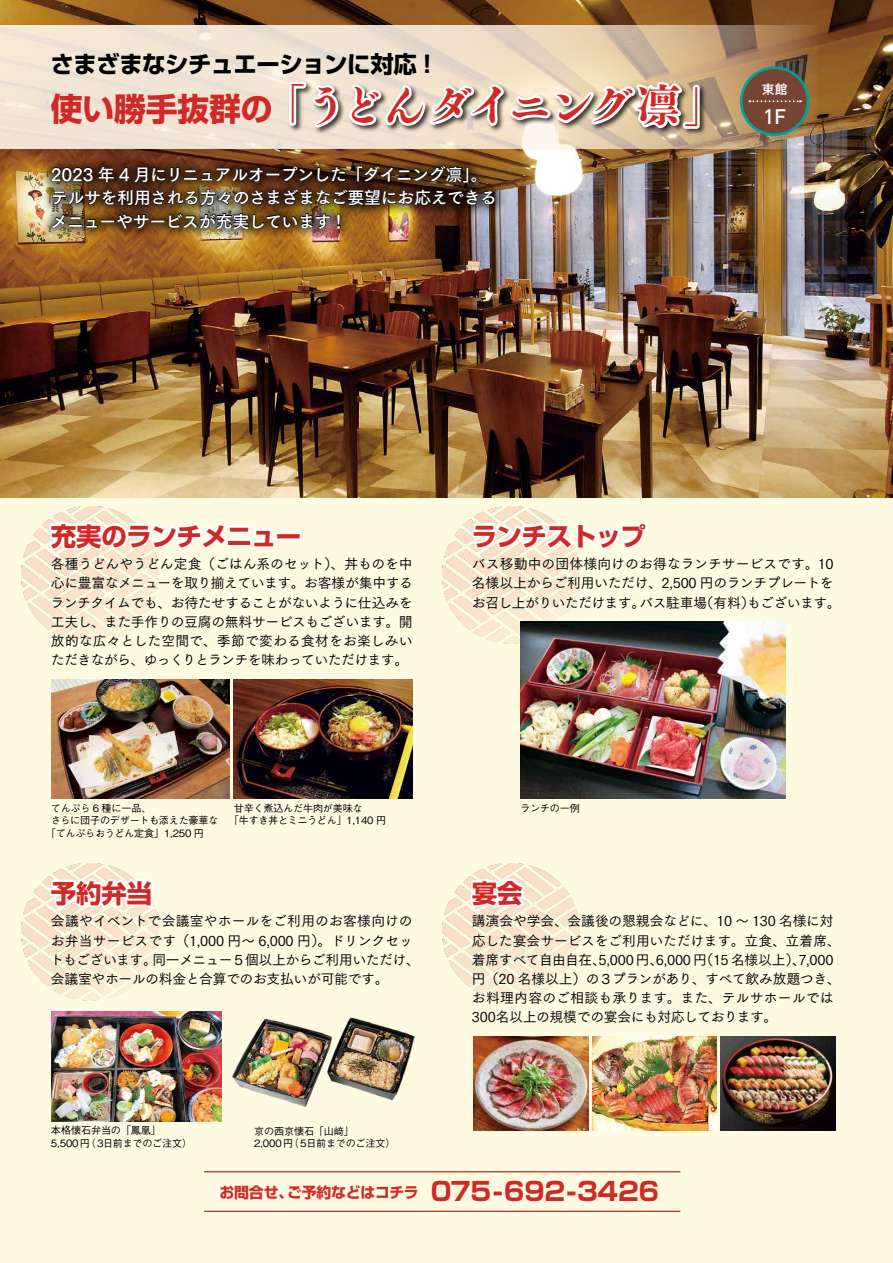
<style>
.page{position:relative;width:893px;height:1263px;background:#fffbe3}
.page>*{position:absolute;margin:0;border:0;box-sizing:border-box;transform-origin:0 0}
.t1{font:44.7px "Tsuku AMD Min Std E";letter-spacing:-.09em;color:#d12926}
.t2{font:700 25.5px "Shin Go Pro";letter-spacing:-.02em;color:#d12926}
.t3{font:700 23.4px "Shin Go Pro";letter-spacing:-.02em;color:#000}
.t4{font:500 20.7px "DIN";color:#fff}
.t5{font:16.95px/23.4px "Tsuku Go Pro B";letter-spacing:-.03em;color:#fff}
.t6{font:700 14.85px "Shin Go Pro";letter-spacing:-.015em;color:#d12926}
.t7{font:13.8px/19.2px "Tsuku Go Pro M";letter-spacing:-.015em;color:#000}
.t8{font:500 12.75px "Gothic MB101 Pro";color:#fff}
.t9{font:500 10.05px/12.8px "Gothic BBB Pro";letter-spacing:-.02em;color:#000}
.s1{font-family:"Shin Go Pro";font-weight:700;font-size:31.95px}
.s2{font-size:25.5px}
</style>
<div class="page">
<img style="left:21px;top:506px;width:138px;height:137px">
<img style="left:442px;top:506px;width:137px;height:137px">
<img style="left:21px;top:863px;width:138px;height:137px">
<img style="left:442px;top:863px;width:137px;height:137px">
<img style="left:0;top:0;width:893px;height:497px">
<svg style="left:0;top:26px;width:817px;height:123px;background:#c2a98e"></svg>
<div style="left:741px;top:68px;width:67px;height:67px;background:#754433;border-radius:50%"></div>
<div style="left:740px;top:66px;width:69px;height:70px;border:3px solid #00a39a;border-radius:50%"></div>
<svg style="left:749px;top:100px;width:52px;height:2px"></svg>
<div style="left:40px;top:155px;width:466px;height:85px;background:#000;opacity:.6"></div>
<svg style="left:45px;top:519px;width:181px;height:34px"></svg>
<div style="left:228px;top:525px;width:22px;height:8px;border:4px solid #fff"></div>
<div style="left:226px;top:538px;width:26px;height:9px;border:4px solid #fff"></div>
<svg style="left:250px;top:528px;width:25px;height:20px"></svg>
<div style="left:275px;top:531px;width:27px;height:9px;border:4px solid #fff"></div>
<svg style="left:469px;top:519px;width:179px;height:34px"></svg>
<svg style="left:46px;top:875px;width:113px;height:36px"></svg>
<img style="left:234px;top:679px;width:178px;height:119px">
<img style="left:51px;top:679px;width:179px;height:119px">
<svg style="left:465px;top:876px;width:69px;height:35px"></svg>
<img style="left:51px;top:1011px;width:170px;height:110px">
<img style="left:232px;top:1017px;width:182px;height:89px">
<img style="left:520px;top:622px;width:265px;height:176px">
<img style="left:474px;top:1036px;width:115px;height:94px">
<img style="left:593px;top:1036px;width:123px;height:94px">
<img style="left:720px;top:1036px;width:115px;height:94px">
<hr style="left:204px;top:1171px;width:476px;height:1px;background:#d12926">
<hr style="left:204px;top:1211px;width:476px;height:1px;background:#d12926">
<img style="left:51px;top:0;width:651px;height:240px">
<h3 class="t3" style="left:51px;top:46px;width:390px">さまざまなシチュエーションに対応！</h3>
<h1 class="t1" style="left:51px;top:65px;width:678px"><span class="s1">使い勝手抜群の</span>「うどんダイニング凛」</h1>
<p class="t5" style="left:51px;top:161px;width:448px">2023 年 4 月にリニュアルオープンした「ダイニング凛」。テルサを利用される方々のさまざまなご要望にお応えできるメニューやサービスが充実しています！</p>
<p class="t8" style="left:762px;top:78px;width:27px">東館</p>
<h3 class="t4" style="left:763px;top:103px;width:25px">1F</h3>
<h2 class="t2" style="left:51px;top:516px;width:252px">充実のランチメニュー</h2>
<p class="t7" style="left:51px;top:553px;width:364px;text-align:justify">各種うどんやうどん定食（ごはん系のセット）、丼ものを中心に豊富なメニューを取り揃えています。お客様が集中するランチタイムでも、お待たせすることがないように仕込みを工夫し、また手作りの豆腐の無料サービスもございます。開放的な広々とした空間で、季節で変わる食材をお楽しみいただきながら、ゆっくりとランチを味わっていただけます。</p>
<h2 class="t2" style="left:472px;top:516px;width:176px">ランチストップ</h2>
<p class="t7" style="left:472px;top:553px;width:370px">バス移動中の団体様向けのお得なランチサービスです。10名様以上からご利用いただけ、2,500 円のランチプレートをお召し上がりいただけます。バス駐車場（有料）もございます。</p>
<p class="t9" style="left:51px;top:800px;width:102px">てんぷら 6 種に一品、</p>
<p class="t9" style="left:51px;top:813px;width:169px">さらに団子のデザートも添えた豪華な</p>
<p class="t9" style="left:46px;top:826px;width:160px">「てんぷらおうどん定食」1,250 円</p>
<p class="t9" style="left:229px;top:800px;width:159px;text-indent:5px">甘辛く煮込んだ牛肉が美味な<br>「牛すき丼とミニうどん」1,140 円</p>
<p class="t9" style="left:520px;top:800px;width:61px">ランチの一例</p>
<h2 class="t2" style="left:51px;top:873px;width:103px">予約弁当</h2>
<p class="t7" style="left:50px;top:910px;width:371px">会議やイベントで会議室やホールをご利用のお客様向けのお弁当サービスです（1,000 円〜 6,000 円）。ドリンクセットもございます。同一メニュー５個以上からご利用いただけ、会議室やホールの料金と合算でのお支払いが可能です。</p>
<h2 class="t2" style="left:472px;top:873px;width:52px">宴会</h2>
<p class="t7" style="left:472px;top:910px;width:370px">講演会や学会、会議後の懇親会などに、10 〜 130 名様に対応した宴会サービスをご利用いただけます。立食、立着席、着席すべて自由自在、5,000 円、6,000 円（15 名様以上）、7,000円（20 名様以上）の３プランがあり、すべて飲み放題つき、お料理内容のご相談も承ります。また、テルサホールでは300名以上の規模での宴会にも対応しております。</p>
<p class="t9" style="left:51px;top:1123px;width:143px">本格懐石弁当の「鳳凰」<br>5,500円（3日前までのご注文）</p>
<p class="t9" style="left:254px;top:1123px;width:143px">京の西京懐石「山﨑」<br>2,000円（5日前までのご注文）</p>
<p class="t6" style="left:219px;top:1180px;width:441px">お問合せ、ご予約などはコチラ <span class="s2">075-692-3426</span></p>
</div>
